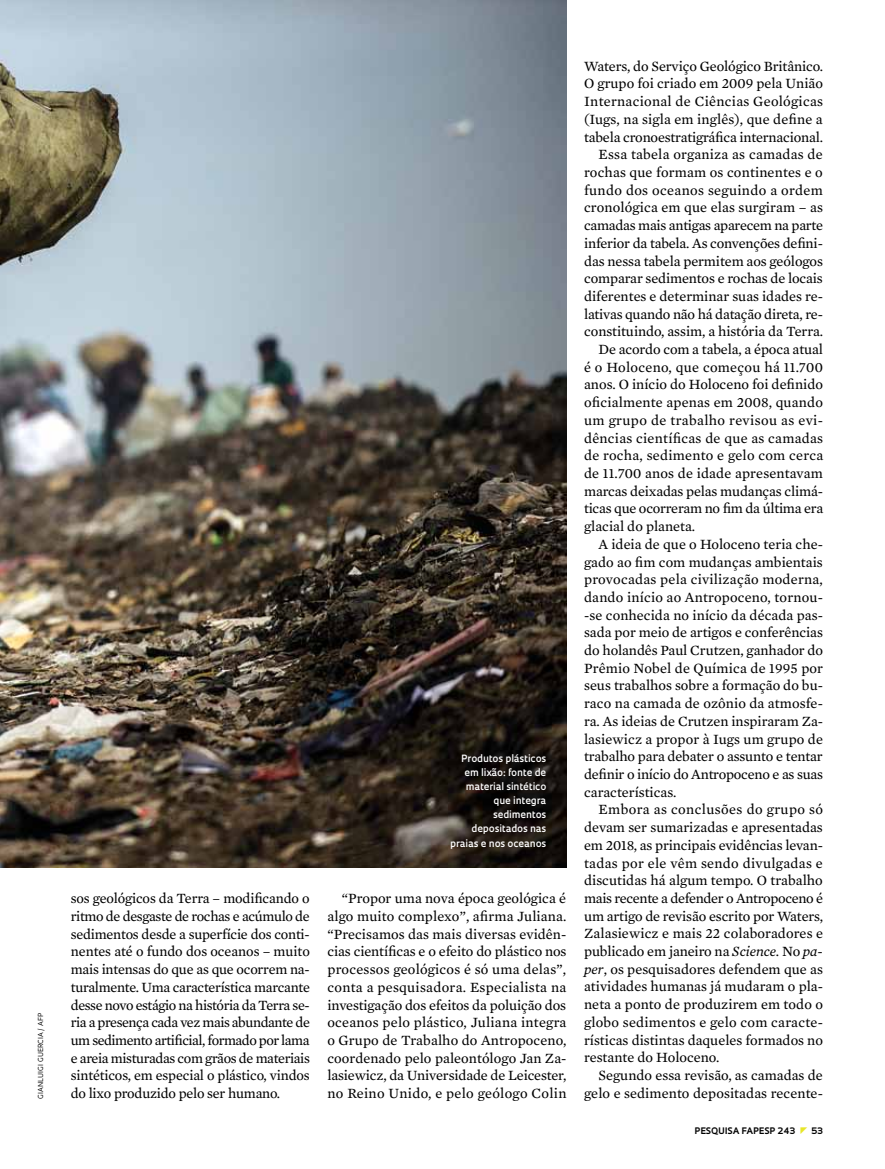
<style>
.page{position:relative;width:885px;height:1169px;background:#fff}
.page>*{position:absolute;margin:0;border:0;box-sizing:border-box;transform-origin:0 0}
.t1{font:14.4px/17.7px "Mercury Text G2";color:#000;text-align:justify}
.t2{font:14.4px "Mercury Text G2";letter-spacing:.02em;color:#000}
.t3{font:14.4px "Mercury Text G2";letter-spacing:.025em;color:#000}
.t4{font:14.4px "Mercury Text G2";letter-spacing:-.02em;color:#000}
.t5{font:14.4px "Mercury Text G2";letter-spacing:-.025em;color:#000}
.t6{font:600 9.75px/14.1px "Oculum";color:#fff;text-align:right}
.t7{font:700 8.7px "Oculum";letter-spacing:.015em;color:#000}
.t8{font:6.75px "Oculum";letter-spacing:.015em;color:#000}
.s1{font-style:italic}
</style>
<div class="page">
<img style="left:0;top:0;width:566px;height:868px">
<p class="t8" style="left:36px;top:1098px;width:88px;rotate:-90deg">GIANLUIGI GUERCIA / afp</p>
<p class="t6" style="left:450px;top:750px;width:98px">Produtos plásticos em lixão: fonte de material sintético que integra sedimentos depositados nas praias e nos oceanos</p>
<p class="t1" style="left:71px;top:889px;width:241px">sos geológicos da Terra – modificando o ritmo de desgaste de rochas e acúmulo de sedimentos desde a superfície dos conti&shy;nentes até o fundo dos oceanos – muito mais intensas do que as que ocorrem na&shy;turalmente. Uma característica marcante desse novo estágio na história da Terra se&shy;ria a presença cada vez mais abundante de um sedimento artificial, formado por lama e areia misturadas com grãos de materiais sintéticos, em especial o plástico, vindos do lixo produzido pelo ser humano.</p>
<p class="t1" style="left:327px;top:889px;width:241px;text-indent:14px">“Propor uma nova época geológica é algo muito complexo”, afirma Juliana. “Precisamos das mais diversas evidên&shy;cias científicas e o efeito do plástico nos processos geológicos é só uma delas”, conta a pesquisadora. Especialista na investigação dos efeitos da poluição dos oceanos pelo plástico, Juliana integra o Grupo de Trabalho do Antropoceno, coordenado pelo paleontólogo Jan Za&shy;lasiewicz, da Universidade de Leicester, no Reino Unido, e pelo geólogo Colin</p>
<p class="t1" style="left:584px;top:56px;width:241px">Waters, do Serviço Geológico Britânico.</p>
<p class="t1" style="left:584px;top:74px;width:240px">O grupo foi criado em 2009 pela União</p>
<p class="t2" style="left:584px;top:91px;width:241px">Internacional de Ciências Geológicas</p>
<p class="t1" style="left:584px;top:109px;width:240px">(Iugs, na sigla em inglês), que define a</p>
<p class="t1" style="left:584px;top:127px;width:241px">tabela cronoestratigráfica internacional.</p>
<p class="t1" style="left:599px;top:145px;width:226px">Essa tabela organiza as camadas de</p>
<p class="t1" style="left:584px;top:163px;width:240px">rochas que formam os continentes e o</p>
<p class="t3" style="left:584px;top:179px;width:240px">fundo dos oceanos seguindo a ordem</p>
<p class="t1" style="left:584px;top:198px;width:240px">cronológica em que elas surgiram – as</p>
<p class="t4" style="left:584px;top:215px;width:240px">camadas mais antigas aparecem na parte</p>
<p class="t1" style="left:584px;top:233px;width:240px">inferior da tabela. As convenções defini-</p>
<p class="t1" style="left:584px;top:251px;width:240px">das nessa tabela permitem aos geólogos</p>
<p class="t1" style="left:584px;top:269px;width:240px">comparar sedimentos e rochas de locais</p>
<p class="t1" style="left:584px;top:286px;width:240px">diferentes e determinar suas idades re-</p>
<p class="t1" style="left:584px;top:304px;width:240px">lativas quando não há datação direta, re-</p>
<p class="t1" style="left:584px;top:322px;width:241px">constituindo, assim, a história da Terra.</p>
<p class="t1" style="left:599px;top:340px;width:226px">De acordo com a tabela, a época atual</p>
<p class="t2" style="left:584px;top:356px;width:240px">é o Holoceno, que começou há 11.700</p>
<p class="t1" style="left:584px;top:375px;width:240px">anos. O início do Holoceno foi definido</p>
<p class="t1" style="left:584px;top:393px;width:240px">oficialmente apenas em 2008, quando</p>
<p class="t3" style="left:584px;top:410px;width:240px">um grupo de trabalho revisou as evi-</p>
<p class="t1" style="left:584px;top:428px;width:241px">dências científicas de que as camadas</p>
<p class="t1" style="left:584px;top:446px;width:241px">de rocha, sedimento e gelo com cerca</p>
<p class="t1" style="left:584px;top:463px;width:240px">de 11.700 anos de idade apresentavam</p>
<p class="t1" style="left:584px;top:481px;width:240px">marcas deixadas pelas mudanças climá-</p>
<p class="t1" style="left:584px;top:499px;width:241px">ticas que ocorreram no fim da última era</p>
<p class="t1" style="left:584px;top:516px;width:113px">glacial do planeta.</p>
<p class="t1" style="left:599px;top:534px;width:226px">A ideia de que o Holoceno teria che-</p>
<p class="t1" style="left:584px;top:552px;width:240px">gado ao fim com mudanças ambientais</p>
<p class="t1" style="left:584px;top:570px;width:240px">provocadas pela civilização moderna,</p>
<p class="t1" style="left:584px;top:587px;width:240px">dando início ao Antropoceno, tornou-</p>
<p class="t1" style="left:584px;top:605px;width:240px">-se conhecida no início da década pas-</p>
<p class="t1" style="left:584px;top:623px;width:240px">sada por meio de artigos e conferências</p>
<p class="t1" style="left:584px;top:640px;width:241px">do holandês Paul Crutzen, ganhador do</p>
<p class="t1" style="left:584px;top:658px;width:241px">Prêmio Nobel de Química de 1995 por</p>
<p class="t1" style="left:584px;top:676px;width:240px">seus trabalhos sobre a formação do bu-</p>
<p class="t1" style="left:584px;top:693px;width:240px">raco na camada de ozônio da atmosfe-</p>
<p class="t1" style="left:584px;top:711px;width:240px">ra. As ideias de Crutzen inspiraram Za-</p>
<p class="t1" style="left:584px;top:729px;width:240px">lasiewicz a propor à Iugs um grupo de</p>
<p class="t1" style="left:584px;top:747px;width:240px">trabalho para debater o assunto e tentar</p>
<p class="t1" style="left:584px;top:764px;width:241px">definir o início do Antropoceno e as suas</p>
<p class="t1" style="left:584px;top:782px;width:94px">características.</p>
<p class="t3" style="left:599px;top:799px;width:226px">Embora as conclusões do grupo só</p>
<p class="t1" style="left:584px;top:817px;width:240px">devam ser sumarizadas e apresentadas</p>
<p class="t1" style="left:584px;top:835px;width:240px">em 2018, as principais evidências levan-</p>
<p class="t2" style="left:584px;top:852px;width:240px">tadas por ele vêm sendo divulgadas e</p>
<p class="t1" style="left:584px;top:870px;width:240px">discutidas há algum tempo. O trabalho</p>
<p class="t5" style="left:584px;top:887px;width:241px">mais recente a defender o Antropoceno é</p>
<p class="t1" style="left:584px;top:906px;width:241px">um artigo de revisão escrito por Waters,</p>
<p class="t1" style="left:584px;top:924px;width:240px">Zalasiewicz e mais 22 colaboradores e</p>
<p class="t1" style="left:584px;top:941px;width:240px">publicado em janeiro na <span class="s1">Science</span>. No <span class="s1">pa-</span></p>
<p class="t1" style="left:584px;top:959px;width:240px"><span class="s1">per</span>, os pesquisadores defendem que as</p>
<p class="t1" style="left:584px;top:977px;width:241px">atividades humanas já mudaram o pla-</p>
<p class="t1" style="left:584px;top:994px;width:240px">neta a ponto de produzirem em todo o</p>
<p class="t1" style="left:584px;top:1012px;width:240px">globo sedimentos e gelo com caracte-</p>
<p class="t1" style="left:584px;top:1030px;width:240px">rísticas distintas daqueles formados no</p>
<p class="t1" style="left:584px;top:1047px;width:137px">restante do Holoceno.</p>
<p class="t1" style="left:598px;top:1065px;width:226px">Segundo essa revisão, as camadas de</p>
<p class="t1" style="left:584px;top:1083px;width:240px">gelo e sedimento depositadas recente-</p>
<p class="t7" style="left:695px;top:1124px;width:102px">pESQUISA FAPESP 243</p>
<p class="t7" style="left:811px;top:1124px;width:14px">53</p>
</div>
